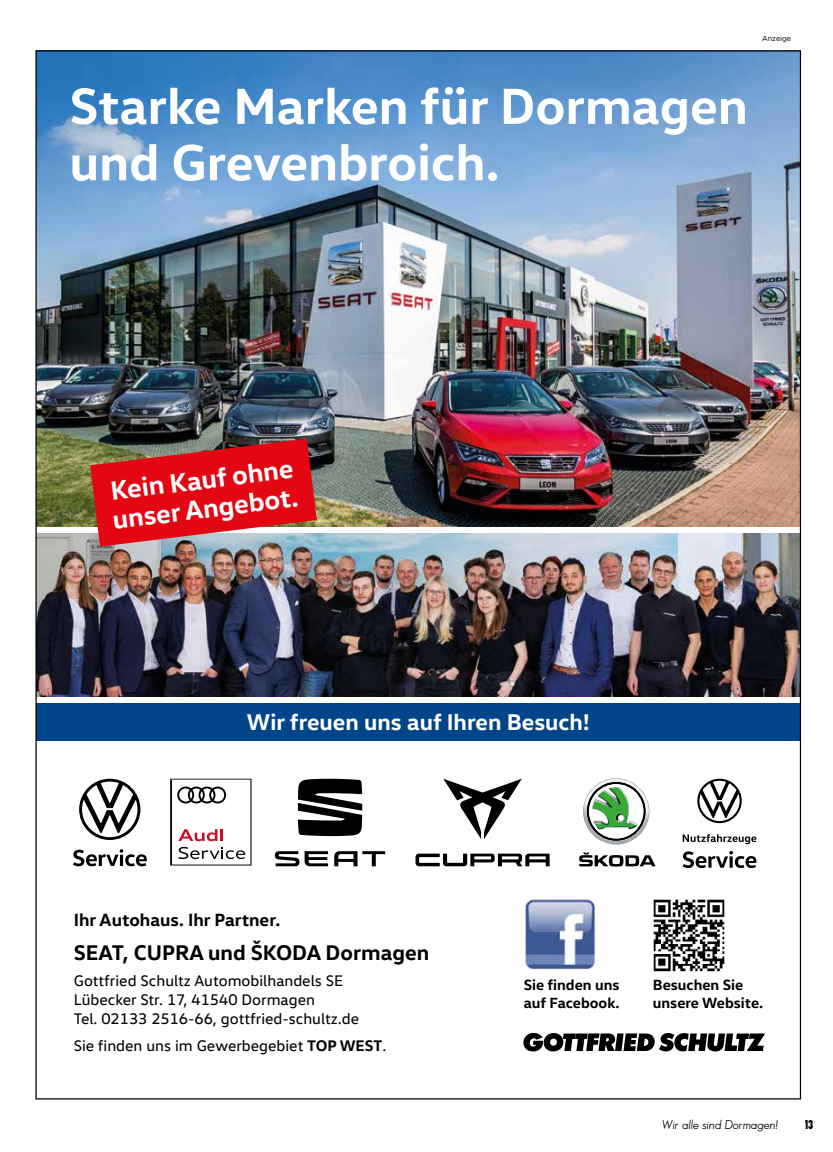
<style>
.page{position:relative;width:833px;height:1152px;background:#fff}
.page>*{position:absolute;margin:0;border:0;box-sizing:border-box;transform-origin:0 0}
.t1{font:700 51.62px/56.4px "VW Head";color:#fff}
.t2{font:700 27px/28.9px "VW Head";color:#fff}
.t3{font:700 23.12px "VW Head";color:#fff}
.t4{font:700 21.62px "VW Head";color:#000}
.t5{font:700 18px "VW Head";color:#000}
.t6{font:15.62px/18.8px "VW Head";color:#000}
.t7{font:700 15px/18px "VW Head";color:#000}
.t8{font:italic 12.5px "Sans Serif Book FLF";color:#000}
.t9{font:12.5px "Sans Serif Exb FLF Cond";color:#000}
.t10{font:7.5px "Metropolis";letter-spacing:-.01em;color:#000}
.s1{font-weight:700}
</style>
<div class="page">
<img style="left:35px;top:50px;width:766px;height:1049px">
<img style="left:592px;top:787px;width:39px;height:40px">
<p class="t10" style="left:762px;top:34px;width:30px">Anzeige</p>
<h1 class="t1" style="left:69px;top:76px;width:680px">Starke Marken für Dormagen und Grevenbroich.</h1>
<h2 class="t2" style="left:107px;top:475px;width:188px;rotate:-7deg">Kein Kauf ohne unser Angebot.</h2>
<h3 class="t3" style="left:247px;top:707px;width:344px">Wir freuen uns auf Ihren Besuch!</h3>
<p class="t5" style="left:74px;top:908px;width:208px">Ihr Autohaus. Ihr Partner.</p>
<h3 class="t4" style="left:74px;top:938px;width:357px">SEAT, CUPRA und ŠKODA Dormagen</h3>
<p class="t6" style="left:74px;top:971px;width:287px">Gottfried Schultz Automobilhandels SE<br>Lübecker Str. 17, 41540 Dormagen<br>Tel. 02133 2516-66, gottfried-schultz.de</p>
<p class="t6" style="left:74px;top:1036px;width:314px">Sie finden uns im Gewerbegebiet <span class="s1">TOP WEST</span>.</p>
<p class="t7" style="left:524px;top:975px;width:97px">Sie finden uns auf Facebook.</p>
<p class="t7" style="left:653px;top:975px;width:112px">Besuchen Sie unsere Website.</p>
<p class="t8" style="left:662px;top:1117px;width:118px">Wir alle sind Dormagen!</p>
<p class="t9" style="left:805px;top:1117px;width:10px">13</p>
</div>
